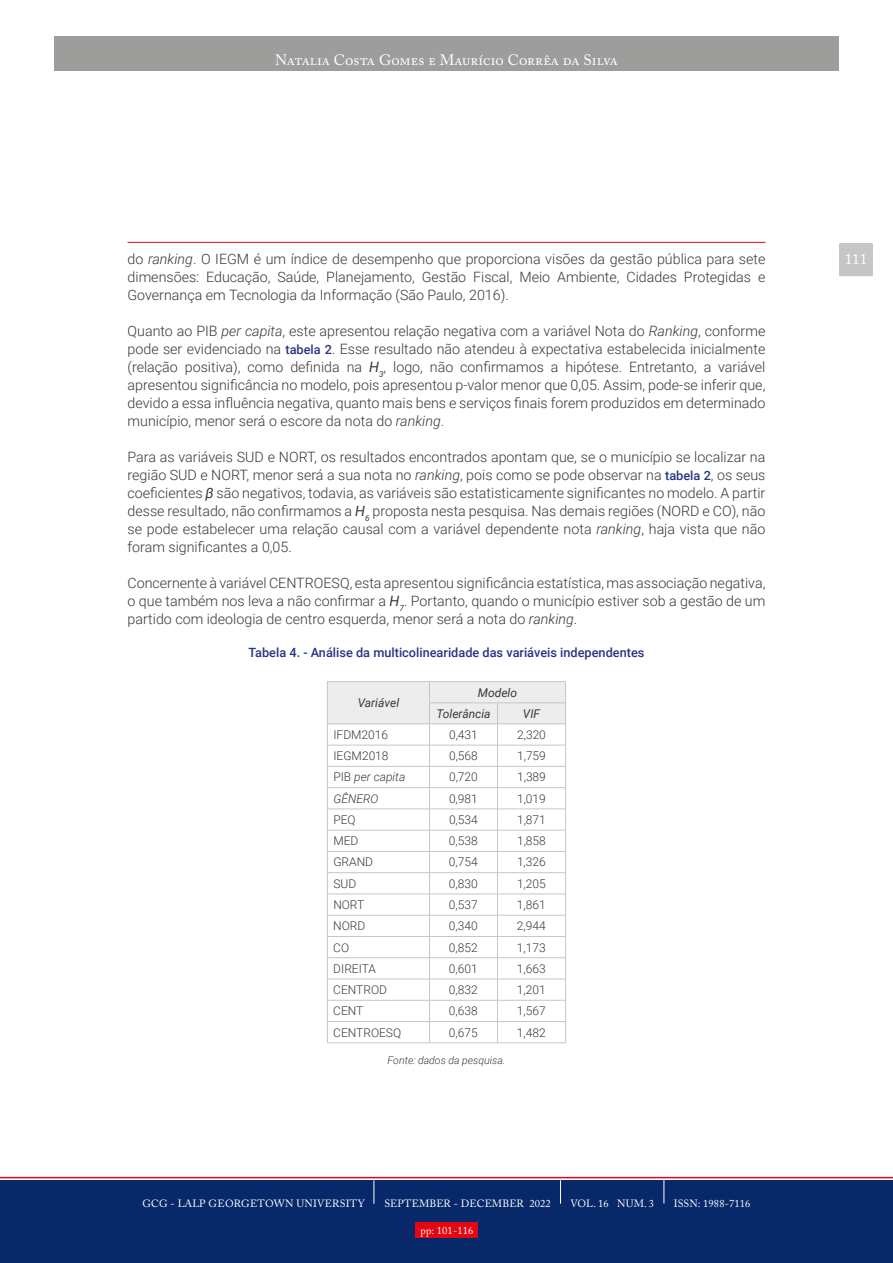
<style>
.page{position:relative;width:893px;height:1263px;background:#fff}
.page>*{position:absolute;margin:0;border:0;box-sizing:border-box;transform-origin:0 0}
.t1{font:15px "Adobe Caslon Pro";color:#fff}
.t2{font:300 14.25px/18px "Roboto";color:#3a3835;text-align:justify}
.t3{font:500 12.75px "Roboto";color:#283583}
.t4{font:300 12px "Roboto";color:#3a3835}
.t5{font:italic 12px/21.1px "Roboto";color:#3a3835}
.t6{font:italic 300 12px "Roboto";color:#3a3835}
.t7{font:10.5px "Adobe Caslon Pro";letter-spacing:.01em;color:#fff}
.t8{font:italic 300 10.5px "Roboto";color:#3a3835}
.s1{font-style:italic}
.s2{font-weight:500;font-size:12.75px;color:#283583}
.s3{font-weight:400;font-style:italic}
.s4{font-style:normal}
</style>
<div class="page">
<div style="left:54px;top:37px;width:785px;height:34px;background:#9d9d9c"></div>
<div style="left:0;top:1180px;width:893px;height:83px;background:#082969"></div>
<div style="left:416px;top:1222px;width:62px;height:15px;background:#e30613"></div>
<div style="left:839px;top:243px;width:34px;height:33px;background:#c6c6c6;border-radius:2px"></div>
<hr style="left:128px;top:242px;width:637px;height:1px;background:#e30613">
<svg style="left:0;top:1177px;width:893px;height:27px"></svg>
<hr style="left:327px;top:681px;width:102px;height:1px;background:#c6c6c6">
<hr style="left:429px;top:681px;width:68px;height:1px;background:#c6c6c6">
<hr style="left:497px;top:681px;width:69px;height:1px;background:#c6c6c6">
<svg style="left:327px;top:682px;width:239px;height:360px"></svg>
<hr style="left:327px;top:1042px;width:102px;height:1px;background:#c6c6c6">
<hr style="left:429px;top:1042px;width:68px;height:1px;background:#c6c6c6">
<hr style="left:497px;top:1042px;width:69px;height:1px;background:#c6c6c6">
<p class="t1" style="left:275px;top:51px;width:344px">Natalia Costa Gomes e Maurício Corrêa da Silva</p>
<p class="t2" style="left:128px;top:250px;width:639px">do <span class="s1">ranking</span>. O IEGM é um índice de desempenho que proporciona visões da gestão pública para sete dimensões: Educação, Saúde, Planejamento, Gestão Fiscal, Meio Ambiente, Cidades Protegidas e Governança em Tecnologia da Informação (São Paulo, 2016).</p>
<p class="t2" style="left:128px;top:322px;width:639px">Quanto ao PIB <span class="s1">per capita</span>, este apresentou relação negativa com a variável Nota do <span class="s1">Ranking</span>, conforme pode ser evidenciado na <span class="s2">tabela 2</span>. Esse resultado não atendeu à expectativa estabelecida inicialmente (relação positiva), como definida na <span class="s3">H</span><sub>3</sub>, logo, não confirmamos a hipótese. Entretanto, a variável apresentou significância no modelo, pois apresentou p-valor menor que 0,05. Assim, pode-se inferir que, devido a essa influência negativa, quanto mais bens e serviços finais forem produzidos em determinado município, menor será o escore da nota do <span class="s1">ranking</span>.</p>
<p class="t2" style="left:128px;top:448px;width:639px">Para as variáveis SUD e NORT, os resultados encontrados apontam que, se o município se localizar na região SUD e NORT, menor será a sua nota no <span class="s1">ranking</span>, pois como se pode observar na <span class="s2">tabela 2</span>, os seus coeficientes <span class="s3">β</span> são negativos, todavia, as variáveis são estatisticamente significantes no modelo. A partir desse resultado, não confirmamos a <span class="s3">H</span><sub>6</sub> proposta nesta pesquisa. Nas demais regiões (NORD e CO), não se pode estabelecer uma relação causal com a variável dependente nota <span class="s1">ranking</span>, haja vista que não foram significantes a 0,05.</p>
<p class="t2" style="left:128px;top:574px;width:639px">Concernente à variável CENTROESQ, esta apresentou significância estatística, mas associação negativa, o que também nos leva a não confirmar a <span class="s3">H</span><sub>7</sub>. Portanto, quando o município estiver sob a gestão de um partido com ideologia de centro esquerda, menor será a nota do <span class="s1">ranking</span>.</p>
<p class="t3" style="left:248px;top:644px;width:397px">Tabela 4. - Análise da multicolinearidade das variáveis independentes</p>
<p class="t5" style="left:358px;top:692px;width:43px">Variável</p>
<p class="t5" style="left:436px;top:681px;width:82px;text-indent:41px">Modelo<br>Tolerância</p>
<p class="t5" style="left:523px;top:702px;width:19px">VIF</p>
<p class="t4" style="left:333px;top:726px;width:56px">IFDM2016</p>
<p class="t4" style="left:449px;top:726px;width:30px">0,431</p>
<p class="t4" style="left:517px;top:726px;width:30px">2,320</p>
<p class="t4" style="left:333px;top:747px;width:57px">IEGM2018</p>
<p class="t4" style="left:449px;top:747px;width:30px">0,568</p>
<p class="t4" style="left:517px;top:747px;width:30px">1,759</p>
<p class="t6" style="left:333px;top:769px;width:73px"><span class="s4">PIB</span> per capita</p>
<p class="t4" style="left:449px;top:769px;width:30px">0,720</p>
<p class="t4" style="left:517px;top:769px;width:30px">1,389</p>
<p class="t6" style="left:333px;top:790px;width:47px">GÊNERO</p>
<p class="t4" style="left:449px;top:790px;width:30px">0,981</p>
<p class="t4" style="left:517px;top:790px;width:30px">1,019</p>
<p class="t4" style="left:333px;top:811px;width:24px">PEQ</p>
<p class="t4" style="left:449px;top:811px;width:30px">0,534</p>
<p class="t4" style="left:517px;top:811px;width:30px">1,871</p>
<p class="t4" style="left:333px;top:832px;width:27px">MED</p>
<p class="t4" style="left:449px;top:832px;width:30px">0,538</p>
<p class="t4" style="left:517px;top:832px;width:30px">1,858</p>
<p class="t4" style="left:333px;top:854px;width:41px">GRAND</p>
<p class="t4" style="left:449px;top:854px;width:30px">0,754</p>
<p class="t4" style="left:517px;top:854px;width:30px">1,326</p>
<p class="t4" style="left:333px;top:875px;width:24px">SUD</p>
<p class="t4" style="left:449px;top:875px;width:30px">0,830</p>
<p class="t4" style="left:517px;top:875px;width:30px">1,205</p>
<p class="t4" style="left:333px;top:896px;width:32px">NORT</p>
<p class="t4" style="left:449px;top:896px;width:30px">0,537</p>
<p class="t4" style="left:517px;top:896px;width:30px">1,861</p>
<p class="t4" style="left:333px;top:917px;width:34px">NORD</p>
<p class="t4" style="left:449px;top:917px;width:30px">0,340</p>
<p class="t4" style="left:517px;top:917px;width:30px">2,944</p>
<p class="t4" style="left:333px;top:939px;width:17px">CO</p>
<p class="t4" style="left:449px;top:939px;width:30px">0,852</p>
<p class="t4" style="left:517px;top:939px;width:30px">1,173</p>
<p class="t4" style="left:333px;top:960px;width:44px">DIREITA</p>
<p class="t4" style="left:449px;top:960px;width:30px">0,601</p>
<p class="t4" style="left:517px;top:960px;width:30px">1,663</p>
<p class="t4" style="left:333px;top:981px;width:55px">CENTROD</p>
<p class="t4" style="left:449px;top:981px;width:30px">0,832</p>
<p class="t4" style="left:517px;top:981px;width:30px">1,201</p>
<p class="t4" style="left:333px;top:1003px;width:32px">CENT</p>
<p class="t4" style="left:449px;top:1003px;width:30px">0,638</p>
<p class="t4" style="left:517px;top:1003px;width:30px">1,567</p>
<p class="t4" style="left:333px;top:1024px;width:69px">CENTROESQ</p>
<p class="t4" style="left:449px;top:1024px;width:30px">0,675</p>
<p class="t4" style="left:517px;top:1024px;width:30px">1,482</p>
<p class="t8" style="left:388px;top:1053px;width:119px">Fonte: dados da pesquisa.</p>
<p class="t7" style="left:143px;top:1197px;width:224px">GCG - LALP GEORGETOWN UNIVERSITY</p>
<p class="t7" style="left:384px;top:1197px;width:168px">SEPTEMBER - DECEMBER 2022</p>
<p class="t7" style="left:570px;top:1197px;width:85px">VOL. 16 NUM. 3</p>
<p class="t7" style="left:674px;top:1197px;width:78px">ISSN: 1988-7116</p>
<p class="t7" style="left:421px;top:1224px;width:54px">pp: 101-116</p>
<p class="t1" style="left:845px;top:250px;width:24px">111</p>
</div>
